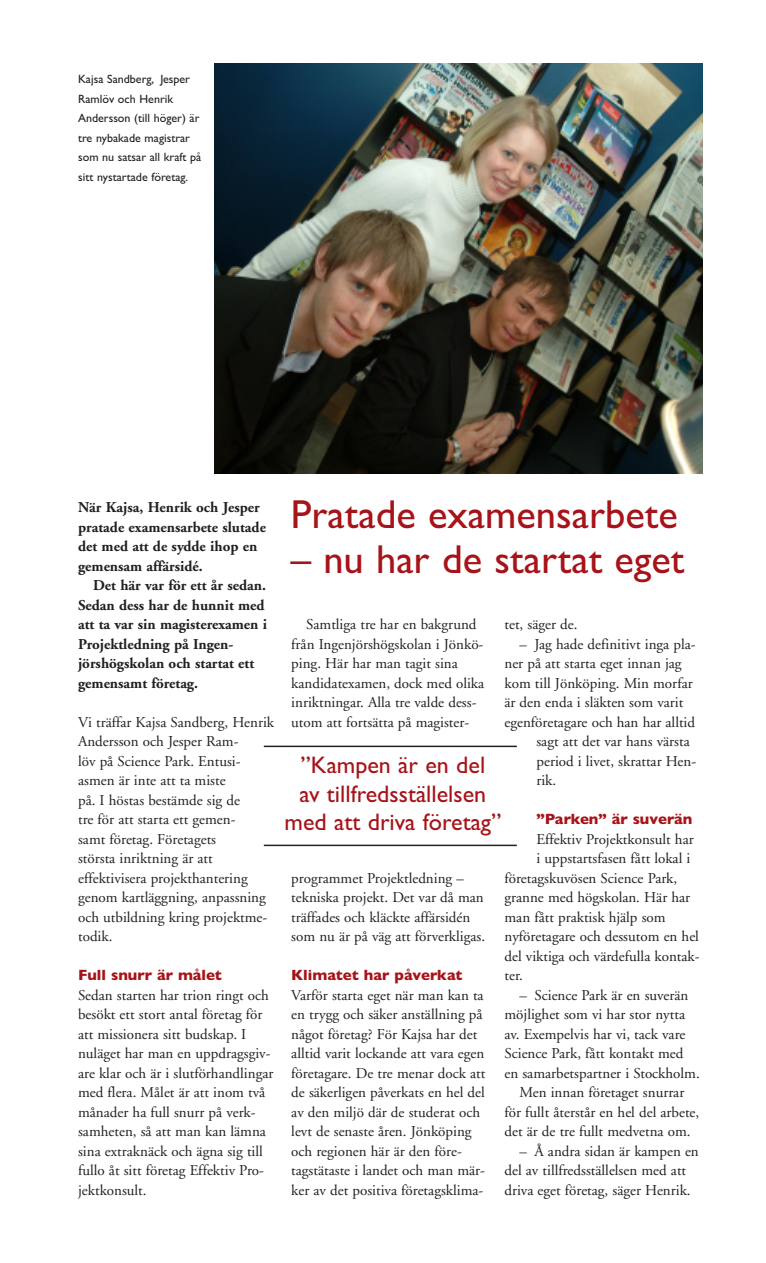
<style>
.page{position:relative;width:766px;height:1263px;background:#fff}
.page>*{position:absolute;margin:0;border:0;box-sizing:border-box;transform-origin:0 0}
.t1{font:40.5px "Gill Sans";color:#a61319}
.t2{font:24px/28.5px "Gill Sans";color:#a61319;text-align:center}
.t3{font:15px/19.5px "Adobe Garamond";color:#231f20}
.t4{font:700 15px/19.5px "Adobe Garamond";color:#231f20}
.t5{font:700 15px "Gill Sans";color:#a61319}
.t6{font:12px/19.5px "Gill Sans";color:#231f20}
</style>
<div class="page">
<img style="left:214px;top:64px;width:488px;height:409px">
<hr style="left:264px;top:746px;width:252px;height:1px;background:#231f20">
<hr style="left:264px;top:845px;width:252px;height:1px;background:#231f20">
<p class="t6" style="left:78px;top:71px;width:125px">Kajsa Sandberg, Jesper<br>Ramlöv och Henrik<br>Andersson (till höger) är tre nybakade magistrar som nu satsar all kraft på sitt nystartade företag.</p>
<p class="t4" style="left:78px;top:499px;width:189px">När Kajsa, Henrik och Jesper pratade examensarbete slutade det med att de sydde ihop en gemensam affärsidé.</p>
<p class="t4" style="left:78px;top:577px;width:190px;text-indent:15px">Det här var för ett år sedan.<br>Sedan dess har de hunnit med att ta var sin magisterexamen i<br>Projektledning på Ingen&shy;jörshögskolan och startat ett gemensamt företag.</p>
<p class="t3" style="left:78px;top:714px;width:197px">Vi träffar Kajsa Sandberg, Henrik<br>Andersson och Jesper Ram-<br>löv på Science Park. Entusi&shy;asmen är inte att ta miste<br>på. I höstas bestämde sig de<br>tre för att starta ett gemen-<br>samt företag. Företagets<br>största inriktning är att effektivisera projekthantering genom kartläggning, anpassning och utbildning kring projektme&shy;todik.</p>
<p class="t5" style="left:78px;top:970px;width:145px">Full snurr är målet</p>
<p class="t3" style="left:78px;top:987px;width:197px">Sedan starten har trion ringt och besökt ett stort antal företag för att missionera sitt budskap. I nuläget har man en uppdragsgiv&shy;are klar och är i slutförhandlingar med flera. Målet är att inom två månader ha full snurr på verk&shy;samheten, så att man kan lämna sina extraknäck och ägna sig till fullo åt sitt företag Effektiv Pro&shy;jektkonsult.</p>
<h1 class="t1" style="left:291px;top:501px;width:388px">Pratade examensarbete</h1>
<h1 class="t1" style="left:291px;top:546px;width:395px">– nu har de startat eget</h1>
<p class="t3" style="left:504px;top:616px;width:74px">tet, säger de.</p>
<p class="t3" style="left:519px;top:636px;width:178px">– Jag hade definitivt inga pla-</p>
<p class="t3" style="left:504px;top:655px;width:178px">ner på att starta eget innan jag</p>
<p class="t3" style="left:504px;top:675px;width:190px">kom till Jönköping. Min morfar</p>
<p class="t3" style="left:504px;top:694px;width:180px">är den enda i släkten som varit</p>
<p class="t3" style="left:504px;top:714px;width:192px">egenföretagare och han har alltid</p>
<p class="t3" style="left:536px;top:733px;width:155px">sagt att det var hans värsta</p>
<p class="t3" style="left:536px;top:753px;width:161px">period i livet, skrattar Hen-</p>
<p class="t3" style="left:536px;top:772px;width:21px">rik.</p>
<p class="t5" style="left:536px;top:814px;width:157px">”Parken” är suverän</p>
<p class="t3" style="left:536px;top:831px;width:159px">Effektiv Projektkonsult har</p>
<p class="t3" style="left:536px;top:850px;width:155px">i uppstartsfasen fått lokal i</p>
<p class="t3" style="left:504px;top:870px;width:174px">företagskuvösen Science Park,</p>
<p class="t3" style="left:504px;top:889px;width:187px">granne med högskolan. Här har</p>
<p class="t3" style="left:504px;top:909px;width:163px">man fått praktisk hjälp som</p>
<p class="t3" style="left:504px;top:928px;width:196px">nyföretagare och dessutom en hel</p>
<p class="t3" style="left:504px;top:948px;width:196px">del viktiga och värdefulla kontak-</p>
<p class="t3" style="left:504px;top:967px;width:20px">ter.</p>
<p class="t3" style="left:519px;top:987px;width:170px">– Science Park är en suverän</p>
<p class="t3" style="left:504px;top:1006px;width:182px">möjlighet som vi har stor nytta</p>
<p class="t3" style="left:504px;top:1026px;width:182px">av. Exempelvis har vi, tack vare</p>
<p class="t3" style="left:504px;top:1045px;width:180px">Science Park, fått kontakt med</p>
<p class="t3" style="left:504px;top:1065px;width:197px">en samarbetspartner i Stockholm.</p>
<p class="t3" style="left:519px;top:1084px;width:166px">Men innan företaget snurrar</p>
<p class="t3" style="left:504px;top:1104px;width:196px">för fullt återstår en hel del arbete,</p>
<p class="t3" style="left:504px;top:1123px;width:188px">det är de tre fullt medvetna om.</p>
<p class="t3" style="left:504px;top:1143px;width:196px;text-indent:15px">– Å andra sidan är kampen en del av tillfredsställelsen med att driva eget företag, säger Henrik.</p>
<p class="t3" style="left:291px;top:616px;width:194px;text-indent:15px">Samtliga tre har en bakgrund från Ingenjörshögskolan i Jönkö&shy;ping. Här har man tagit sina kandidatexamen, dock med olika inriktningar. Alla tre valde dess&shy;utom att fortsätta på magister-</p>
<h2 class="t2" style="left:284px;top:754px;width:218px">”Kampen är en del<br>av tillfredsställelsen med att driva företag”</h2>
<p class="t3" style="left:291px;top:870px;width:195px">programmet Projektledning – tekniska projekt. Det var då man träffades och kläckte affärsidén som nu är på väg att förverkligas.</p>
<p class="t5" style="left:291px;top:970px;width:173px">Klimatet har påverkat</p>
<p class="t3" style="left:291px;top:987px;width:195px">Varför starta eget när man kan ta en trygg och säker anställning på något företag? För Kajsa har det alltid varit lockande att vara egen företagare. De tre menar dock att de säkerligen påverkats en hel del av den miljö där de studerat och levt de senaste åren. Jönköping och regionen här är den före&shy;tagstätaste i landet och man mär&shy;ker av det positiva företagsklima-</p>
</div>
